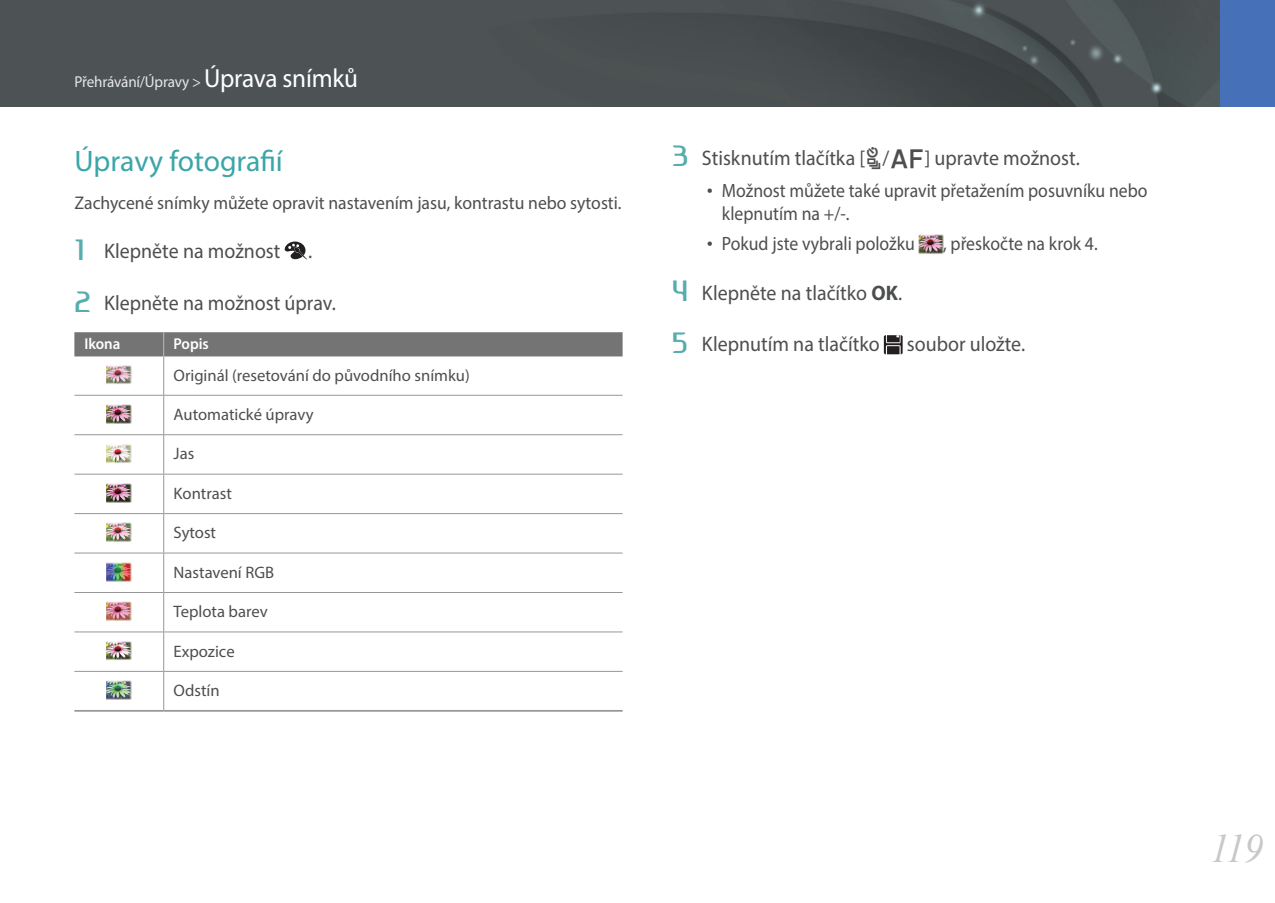
<style>
.page{position:relative;width:1275px;height:903px;background:#fff}
.page>*{position:absolute;margin:0;border:0;box-sizing:border-box;transform-origin:0 0}
.t1{font:italic 40.25px "Times New Roman";color:#c6c8ca;scale:.95 1}
.t2{font:29.75px "Myriad Pro";color:#3ba6a7}
.t3{font:21px "Myriad Pro";color:#4d4e4f;scale:.95 1}
.t4{font:19.25px/22.8px "Myriad Pro";color:#4d4e4f;scale:.92 1}
.t5{font:18.38px "Myriad Pro";color:#4d4e4f;scale:.96 1}
.t6{font:16.62px "Myriad Pro";color:#4d4e4f}
.t7{font:15.75px "Myriad Pro";letter-spacing:-.01em;color:#e6e7e9;scale:.96 1}
.t8{font:600 15.75px "Myriad Pro";color:#fff;scale:.95 1}
.s1{font-size:26.25px;color:#fff}
.s2{font-family:"Ageonebold";font-size:26.25px;color:#57adae}
.s3{font-family:"NX300"}
.s4{font-family:"Arial";font-size:17.5px}
.s5{font-weight:700}
</style>
<div class="page">
<img style="left:0;top:0;width:1220px;height:107px">
<div style="left:1220px;top:0;width:55px;height:107px;background:#4670b7"></div>
<svg style="left:285px;top:242px;width:22px;height:18px"></svg>
<hr style="left:163px;top:356px;width:1px;height:39px;background:#96979b">
<hr style="left:74px;top:395px;width:90px;height:1px;background:#96979b">
<hr style="left:164px;top:395px;width:459px;height:1px;background:#96979b">
<hr style="left:163px;top:396px;width:1px;height:38px;background:#96979b">
<hr style="left:74px;top:434px;width:90px;height:1px;background:#96979b">
<hr style="left:164px;top:434px;width:459px;height:1px;background:#96979b">
<hr style="left:163px;top:435px;width:1px;height:39px;background:#96979b">
<hr style="left:74px;top:474px;width:90px;height:1px;background:#96979b">
<hr style="left:164px;top:474px;width:459px;height:1px;background:#96979b">
<hr style="left:163px;top:474px;width:1px;height:39px;background:#96979b">
<hr style="left:74px;top:513px;width:90px;height:1px;background:#96979b">
<hr style="left:164px;top:513px;width:459px;height:1px;background:#96979b">
<hr style="left:163px;top:514px;width:1px;height:39px;background:#96979b">
<hr style="left:74px;top:553px;width:90px;height:1px;background:#96979b">
<hr style="left:164px;top:553px;width:459px;height:1px;background:#96979b">
<hr style="left:163px;top:553px;width:1px;height:39px;background:#96979b">
<hr style="left:74px;top:592px;width:90px;height:1px;background:#96979b">
<hr style="left:164px;top:592px;width:459px;height:1px;background:#96979b">
<hr style="left:163px;top:593px;width:1px;height:38px;background:#96979b">
<hr style="left:74px;top:631px;width:90px;height:1px;background:#96979b">
<hr style="left:164px;top:631px;width:459px;height:1px;background:#96979b">
<hr style="left:163px;top:632px;width:1px;height:39px;background:#96979b">
<hr style="left:74px;top:671px;width:90px;height:1px;background:#96979b">
<hr style="left:164px;top:671px;width:459px;height:1px;background:#96979b">
<hr style="left:163px;top:672px;width:1px;height:38px;background:#96979b">
<hr style="left:74px;top:710px;width:90px;height:2px;background:#96979b">
<hr style="left:164px;top:710px;width:459px;height:2px;background:#96979b">
<div style="left:74px;top:332px;width:549px;height:24px;background:#747474"></div>
<img style="left:107px;top:365px;width:24px;height:19px">
<img style="left:107px;top:404px;width:24px;height:20px">
<img style="left:107px;top:444px;width:24px;height:19px">
<img style="left:107px;top:483px;width:24px;height:20px">
<img style="left:107px;top:523px;width:24px;height:19px">
<img style="left:107px;top:562px;width:24px;height:20px">
<img style="left:107px;top:601px;width:24px;height:20px">
<img style="left:107px;top:641px;width:24px;height:19px">
<img style="left:107px;top:680px;width:24px;height:20px">
<img style="left:919px;top:234px;width:24px;height:20px">
<svg style="left:884px;top:335px;width:19px;height:19px"></svg>
<p class="t7" style="left:74px;top:75px;width:297px">Přehrávání/Úpravy &gt; <span class="s1">Úprava snímků</span></p>
<h2 class="t2" style="left:74px;top:150px;width:210px">Úpravy fotografií</h2>
<p class="t5" style="left:74px;top:196px;width:571px">Zachycené snímky můžete opravit nastavením jasu, kontrastu nebo sytosti.</p>
<p class="t3" style="left:74px;top:243px;width:218px"><span class="s2">1</span> Klepněte na možnost</p>
<p class="t3" style="left:308px;top:243px;width:6px">.</p>
<p class="t3" style="left:74px;top:295px;width:277px"><span class="s2">2</span> Klepněte na možnost úprav.</p>
<p class="t8" style="left:84px;top:338px;width:40px">Ikona</p>
<p class="t8" style="left:174px;top:338px;width:39px">Popis</p>
<p class="t6" style="left:174px;top:369px;width:298px">Originál (resetování do původního snímku)</p>
<p class="t6" style="left:174px;top:408px;width:141px">Automatické úpravy</p>
<p class="t6" style="left:174px;top:448px;width:22px">Jas</p>
<p class="t6" style="left:174px;top:487px;width:60px">Kontrast</p>
<p class="t6" style="left:174px;top:526px;width:44px">Sytost</p>
<p class="t6" style="left:174px;top:566px;width:102px">Nastavení RGB</p>
<p class="t6" style="left:174px;top:605px;width:96px">Teplota barev</p>
<p class="t6" style="left:174px;top:645px;width:63px">Expozice</p>
<p class="t6" style="left:174px;top:684px;width:48px">Odstín</p>
<p class="t3" style="left:672px;top:150px;width:431px"><span class="s2">3</span> Stisknutím tlačítka [<span class="s3">C</span>/<span class="s3">F</span>] upravte možnost.</p>
<p class="t4" style="left:722px;top:182px;width:464px;text-indent:-15px"><span class="s4">•</span> Možnost můžete také upravit přetažením posuvníku nebo klepnutím na +/-.</p>
<p class="t4" style="left:707px;top:235px;width:227px"><span class="s4">•</span> Pokud jste vybrali položku</p>
<p class="t4" style="left:943px;top:235px;width:169px">, přeskočte na krok 4.</p>
<p class="t3" style="left:672px;top:285px;width:243px"><span class="s2">4</span> Klepněte na tlačítko <span class="s5">OK</span>.</p>
<p class="t3" style="left:672px;top:336px;width:220px"><span class="s2">5</span> Klepnutím na tlačítko</p>
<p class="t3" style="left:907px;top:336px;width:126px">soubor uložte.</p>
<h1 class="t1" style="left:1210px;top:826px;width:57px">119</h1>
</div>
